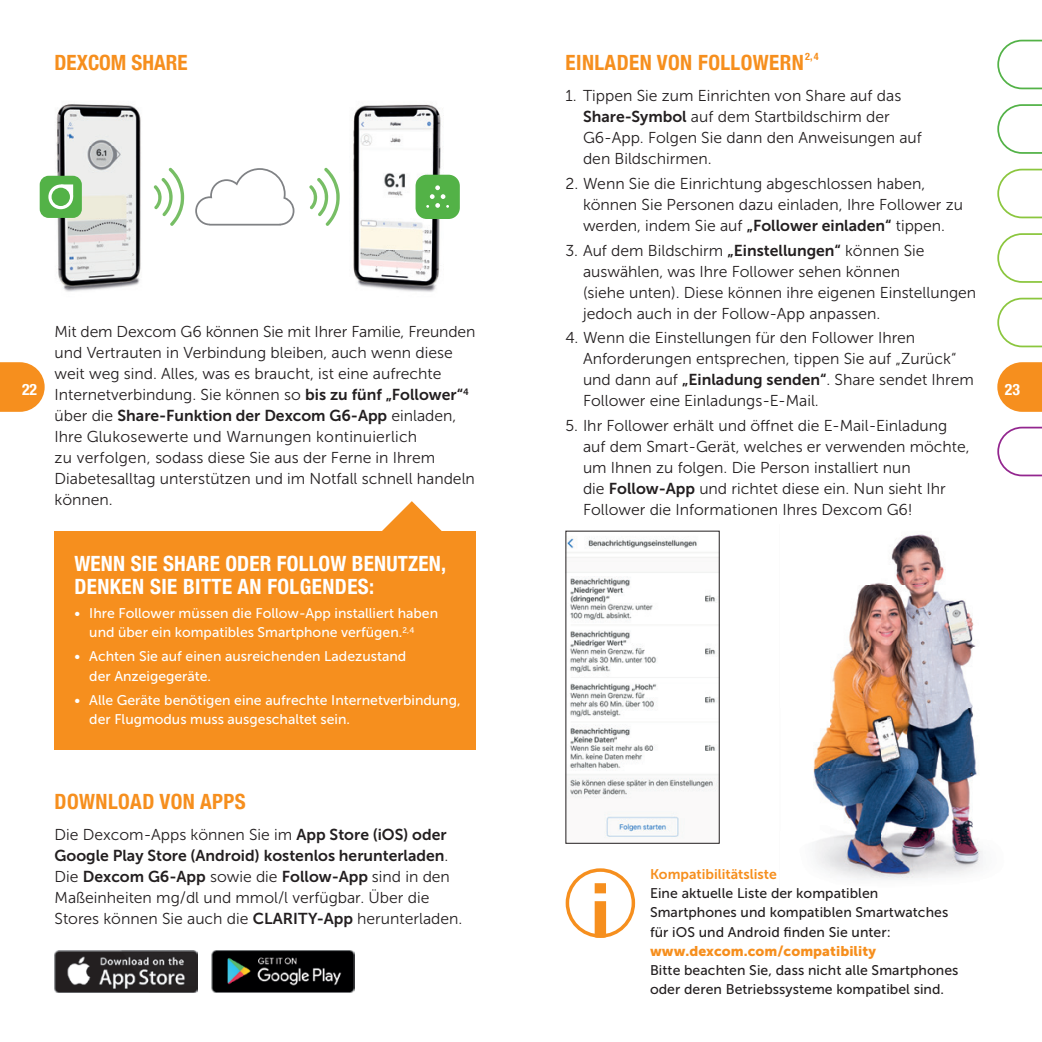
<style>
.page{position:relative;width:1042px;height:1042px;background:#fff}
.page>*{position:absolute;margin:0;border:0;box-sizing:border-box;transform-origin:0 0}
.t1{font:700 condensed 21px/22.8px "Helvetica Neue";letter-spacing:.01em;color:#fff}
.t2{font:700 condensed 21px "Helvetica Neue";letter-spacing:.02em;color:#f68f1e}
.t3{font:700 condensed 21px "Helvetica Neue";color:#f68f1e}
.t4{font:15.75px/21px "Museo Sans 300";color:#231f20}
.t5{font:15.75px/21px "Museo Sans 700";color:#231f20}
.t6{font:700 condensed 15.75px "Helvetica Neue";color:#fff}
.t7{font:14px/19.2px "Museo Sans 500";color:#fff}
.t8{font:14px/19.2px "Museo Sans 500";letter-spacing:.005em;color:#231f20}
.t9{font:14px "Museo Sans 900";letter-spacing:.005em;color:#f68f1e}
.t10{font:14px "Museo Sans 700";color:#f68f1e}
.s1{font-family:"Museo Sans 700"}
.s2{font-family:"Museo Sans 300"}
</style>
<div class="page">
<img style="left:813px;top:534px;width:170px;height:346px">
<img style="left:48px;top:104px;width:93px;height:188px">
<img style="left:353px;top:104px;width:95px;height:188px">
<svg style="left:154px;top:168px;width:30px;height:58px"></svg>
<svg style="left:309px;top:168px;width:31px;height:58px"></svg>
<svg style="left:195px;top:168px;width:99px;height:58px"></svg>
<svg style="left:382px;top:501px;width:60px;height:30px"></svg>
<div style="left:55px;top:531px;width:421px;height:218px;background:#f68f1e"></div>
<svg style="left:415px;top:175px;width:45px;height:44px;background:#65ba5b"></svg>
<div style="left:40px;top:176px;width:42px;height:42px;background:#53b247;border-radius:9px"></div>
<svg style="left:48px;top:184px;width:25px;height:25px"></svg>
<svg style="left:595px;top:883px;width:11px;height:50px"></svg>
<div style="left:566px;top:868px;width:69px;height:70px;border:4px solid #f68f1e;border-radius:50%"></div>
<img style="left:211px;top:950px;width:144px;height:42px">
<img style="left:55px;top:950px;width:142px;height:42px">
<img style="left:568px;top:538px;width:149px;height:300px">
<svg style="left:997px;top:233px;width:45px;height:50px"></svg>
<svg style="left:997px;top:297px;width:45px;height:51px"></svg>
<svg style="left:997px;top:426px;width:45px;height:51px"></svg>
<svg style="left:997px;top:39px;width:45px;height:51px"></svg>
<svg style="left:997px;top:362px;width:45px;height:50px;background:#f79d3c"></svg>
<svg style="left:0;top:362px;width:45px;height:50px;background:#f79d3c"></svg>
<svg style="left:997px;top:104px;width:45px;height:50px"></svg>
<svg style="left:997px;top:168px;width:45px;height:51px"></svg>
<h1 class="t3" style="left:55px;top:45px;width:134px">DEXCOM SHARE</h1>
<h1 class="t2" style="left:566px;top:45px;width:255px">EINLADEN VON FOLLOWERN<sup>2,</sup> <sup>4</sup></h1>
<p class="t4" style="left:583px;top:85px;width:340px;text-indent:-17px">1. Tippen Sie zum Einrichten von Share auf das <span class="s1">Share-Symbol</span> auf dem Startbildschirm der G6-App. Folgen Sie dann den Anweisungen auf den Bildschirmen.</p>
<p class="t4" style="left:583px;top:173px;width:381px;text-indent:-17px">2. Wenn Sie die Einrichtung abgeschlossen haben, können Sie Personen dazu einladen, Ihre Follower zu werden, indem Sie auf <span class="s1">„Follower einladen“</span> tippen.</p>
<p class="t4" style="left:583px;top:240px;width:395px;text-indent:-17px">3. Auf dem Bildschirm <span class="s1">„Einstellungen“</span> können Sie auswählen, was Ihre Follower sehen können<br>(siehe unten). Diese können ihre eigenen Einstellungen jedoch auch in der Follow-App anpassen.</p>
<p class="t4" style="left:583px;top:327px;width:392px;text-indent:-17px">4. Wenn die Einstellungen für den Follower Ihren Anforderungen entsprechen, tippen Sie auf „Zurück“ und dann auf <span class="s1">„Einladung senden“</span>. Share sendet Ihrem Follower eine Einladungs-E-Mail.</p>
<p class="t4" style="left:583px;top:415px;width:388px;text-indent:-17px">5. Ihr Follower erhält und öffnet die E-Mail-Einladung auf dem Smart-Gerät, welches er verwenden möchte, um Ihnen zu folgen. Die Person installiert nun<br>die <span class="s1">Follow-App</span> und richtet diese ein. Nun sieht Ihr Follower die Informationen Ihres Dexcom G6!</p>
<p class="t4" style="left:55px;top:321px;width:422px">Mit dem Dexcom G6 können Sie mit Ihrer Familie, Freunden und Vertrauten in Verbindung bleiben, auch wenn diese weit weg sind. Alles, was es braucht, ist eine aufrechte Internetverbindung. Sie können so <span class="s1">bis zu fünf „Follower“</span><sup>4</sup></p>
<p class="t5" style="left:55px;top:405px;width:403px"><span class="s2">über die</span> Share-Funktion der Dexcom G6-App <span class="s2">einladen,</span></p>
<p class="t4" style="left:55px;top:426px;width:422px">Ihre Glukosewerte und Warnungen kontinuierlich<br>zu verfolgen, sodass diese Sie aus der Ferne in Ihrem Diabetesalltag unterstützen und im Notfall schnell handeln können.</p>
<p class="t6" style="left:22px;top:376px;width:17px">22</p>
<p class="t6" style="left:1005px;top:376px;width:17px">23</p>
<h1 class="t1" style="left:74px;top:551px;width:373px">WENN SIE SHARE ODER FOLLOW BENUTZEN,<br>DENKEN SIE BITTE AN FOLGENDES:</h1>
<p class="t7" style="left:89px;top:603px;width:350px;text-indent:-15px">• Ihre Follower müssen die Follow-App installiert haben und über ein kompatibles Smartphone verfügen. <sup>2,</sup> <sup>4</sup></p>
<p class="t7" style="left:89px;top:647px;width:318px;text-indent:-15px">• Achten Sie auf einen ausreichenden Ladezustand der Anzeigegeräte.</p>
<p class="t7" style="left:89px;top:690px;width:373px;text-indent:-15px">• Alle Geräte benötigen eine aufrechte Internet verbindung, der Flugmodus muss ausgeschaltet sein.</p>
<h1 class="t2" style="left:55px;top:784px;width:193px">DOWNLOAD VON APPS</h1>
<p class="t4" style="left:55px;top:824px;width:393px">Die Dexcom-Apps können Sie im <span class="s1">App Store (iOS) oder</span></p>
<p class="t5" style="left:55px;top:845px;width:397px">Google Play Store (Android) kostenlos herunterladen<span class="s2">.<br>Die</span> Dexcom G6-App <span class="s2">sowie die</span> Follow-App <span class="s2">sind in den</span></p>
<p class="t4" style="left:55px;top:887px;width:409px">Maßeinheiten mg/dl und mmol/l verfügbar. Über die<br>Stores können Sie auch die <span class="s1">CLARITY-App</span> herunterladen.</p>
<p class="t10" style="left:650px;top:866px;width:128px">Kompatibilitätsliste</p>
<p class="t8" style="left:650px;top:883px;width:300px">Eine aktuelle Liste der kompatiblen<br>Smartphones und kompatiblen Smartwatches für iOS und Android finden Sie unter:</p>
<p class="t9" style="left:650px;top:943px;width:227px">www.dexcom.com/compatibility</p>
<p class="t8" style="left:650px;top:960px;width:310px">Bitte beachten Sie, dass nicht alle Smartphones oder deren Betriebssysteme kompatibel sind.</p>
</div>
